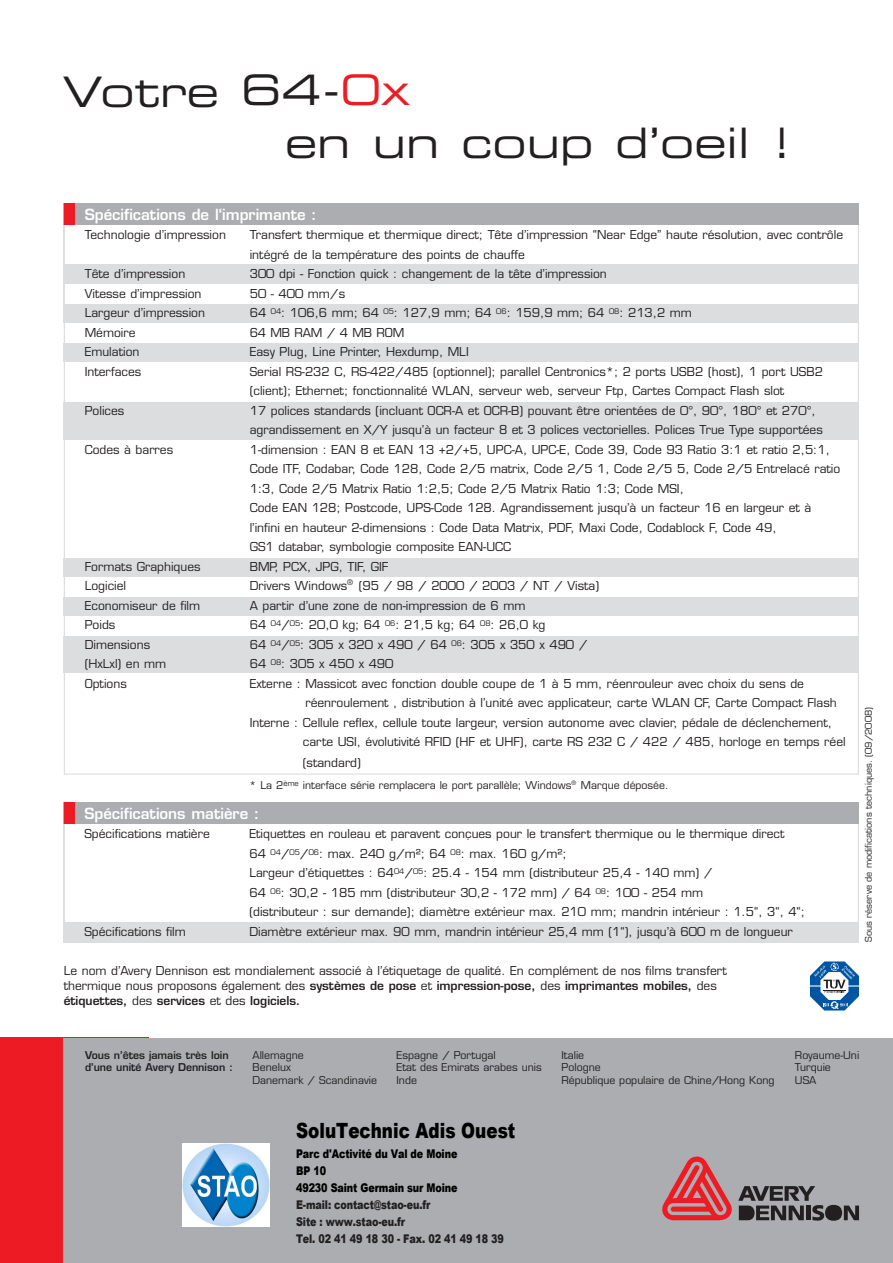
<style>
.page{position:relative;width:893px;height:1263px;background:#fff}
.page>*{position:absolute;margin:0;border:0;box-sizing:border-box;transform-origin:0 0}
.t1{font:42px/51px "Eurostile Extended Two";color:#231f20}
.t2{font:900 21px "Arial";color:#000;scale:.8 1}
.t3{font:600 15px "Eurostile";color:#fff}
.t4{font:12px/19.5px "Eurostile";color:#231f20}
.t5{font:900 12px/17px "Arial";letter-spacing:-.01em;color:#231f20;scale:.8 1}
.t6{font:900 12px/17px "Arial";letter-spacing:-.01em;color:#000;scale:.8 1}
.t7{font:10.5px/12.6px "Eurostile";color:#231f20}
.t8{font:600 10.5px/12.6px "Eurostile";color:#231f20}
.t9{font:9px "Eurostile";color:#231f20}
.t10{font:7.5px "Eurostile";color:#231f20}
.s1{color:#ed1c24}
.s2{font-weight:600}
</style>
<div class="page">
<svg style="left:64px;top:225px;width:795px;height:550px"></svg>
<div style="left:64px;top:203px;width:795px;height:22px;background:#abadb0"></div>
<div style="left:64px;top:203px;width:10px;height:22px;background:#ed1c24"></div>
<svg style="left:64px;top:824px;width:795px;height:119px"></svg>
<div style="left:64px;top:802px;width:795px;height:22px;background:#abadb0"></div>
<div style="left:64px;top:802px;width:10px;height:22px;background:#ed1c24"></div>
<svg style="left:810px;top:961px;width:49px;height:49px"></svg>
<div style="left:0;top:1037px;width:149px;height:226px;background:#ed1c24"></div>
<div style="left:64px;top:1039px;width:829px;height:224px;background:#abadb0"></div>
<svg style="left:738px;top:1186px;width:121px;height:35px"></svg>
<svg style="left:662px;top:1157px;width:70px;height:63px"></svg>
<img style="left:183px;top:1143px;width:87px;height:84px">
<h1 class="t1" style="left:285px;top:70px;width:508px;text-indent:-223px">Votre 64-<span class="s1">0x<br></span>en un coup d’oeil !</h1>
<p class="t3" style="left:85px;top:209px;width:234px">Spécifications de l‘imprimante :</p>
<p class="t4" style="left:85px;top:226px;width:143px">Technologie d’impression</p>
<p class="t4" style="left:250px;top:226px;width:595px">Transfert thermique et thermique direct; Tête d’impression “Near Edge” haute résolution, avec contrôle intégré de la température des points de chauffe</p>
<p class="t4" style="left:85px;top:265px;width:102px">Tête d’impression</p>
<p class="t4" style="left:250px;top:265px;width:359px">300 dpi - Fonction quick : changement de la tête d’impression</p>
<p class="t4" style="left:85px;top:285px;width:118px">Vitesse d’impression</p>
<p class="t4" style="left:250px;top:285px;width:97px">50 - 400 mm/s</p>
<p class="t4" style="left:85px;top:304px;width:122px">Largeur d’impression</p>
<p class="t4" style="left:250px;top:304px;width:444px">64 <sup>04</sup>: 106,6 mm; 64 <sup>05</sup>: 127,9 mm; 64 <sup>06</sup>: 159,9 mm; 64 <sup>08</sup>: 213,2 mm</p>
<p class="t4" style="left:85px;top:324px;width:52px">Mémoire</p>
<p class="t4" style="left:250px;top:324px;width:156px">64 MB RAM / 4 MB ROM</p>
<p class="t4" style="left:85px;top:343px;width:56px">Emulation</p>
<p class="t4" style="left:250px;top:343px;width:220px">Easy Plug, Line Printer, Hexdump, MLI</p>
<p class="t4" style="left:85px;top:363px;width:58px">Interfaces</p>
<p class="t4" style="left:250px;top:363px;width:575px">Serial RS-232 C, RS-422/485 (optionnel); parallel Centronics*; 2 ports USB2 (host), 1 port USB2 (client); Ethernet; fonctionnalité WLAN, serveur web, serveur Ftp, Cartes Compact Flash slot</p>
<p class="t4" style="left:85px;top:402px;width:41px">Polices</p>
<p class="t4" style="left:250px;top:402px;width:575px">17 polices standards (incluant OCR-A et OCR-B) pouvant être orientées de 0°, 90°, 180° et 270°, agrandissement en X/Y jusqu’à un facteur 8 et 3 polices vectorielles. Polices True Type supportées</p>
<p class="t4" style="left:85px;top:441px;width:90px">Codes à barres</p>
<p class="t4" style="left:250px;top:441px;width:592px">1-dimension : EAN 8 et EAN 13 +2/+5, UPC-A, UPC-E, Code 39, Code 93 Ratio 3:1 et ratio 2,5:1, Code ITF, Codabar, Code 128, Code 2/5 matrix, Code 2/5 1, Code 2/5 5, Code 2/5 Entrelacé ratio 1:3, Code 2/5 Matrix Ratio 1:2,5; Code 2/5 Matrix Ratio 1:3; Code MSI,<br>Code EAN 128; Postcode, UPS-Code 128. Agrandissement jusqu’à un facteur 16 en largeur et à l’infini en hauteur 2-dimensions : Code Data Matrix, PDF, Maxi Code, Codablock F, Code 49,<br>GS1 databar, symbologie composite EAN-UCC</p>
<p class="t4" style="left:85px;top:558px;width:117px">Formats Graphiques</p>
<p class="t4" style="left:250px;top:558px;width:140px">BMP, PCX, JPG, TIF, GIF</p>
<p class="t4" style="left:85px;top:577px;width:43px">Logiciel</p>
<p class="t4" style="left:250px;top:577px;width:99px">Drivers Windows</p>
<p class="t10" style="left:347px;top:579px;width:7px">®</p>
<p class="t4" style="left:359px;top:577px;width:242px">(95 / 98 / 2000 / 2003 / NT / Vista)</p>
<p class="t4" style="left:85px;top:597px;width:117px">Economiseur de film</p>
<p class="t4" style="left:250px;top:597px;width:277px">A partir d’une zone de non-impression de 6 mm</p>
<p class="t4" style="left:85px;top:616px;width:32px">Poids</p>
<p class="t4" style="left:250px;top:616px;width:297px">64 <sup>04</sup>/<sup>05</sup>: 20,0 kg; 64 <sup>06</sup>: 21,5 kg; 64 <sup>08</sup>: 26,0 kg</p>
<p class="t4" style="left:85px;top:636px;width:67px">Dimensions</p>
<p class="t4" style="left:250px;top:636px;width:339px">64 <sup>04</sup>/<sup>05</sup>: 305 x 320 x 490 / 64 <sup>06</sup>: 305 x 350 x 490 /</p>
<p class="t4" style="left:85px;top:655px;width:83px">(HxLxl) en mm</p>
<p class="t4" style="left:250px;top:655px;width:145px">64 <sup>08</sup>: 305 x 450 x 490</p>
<p class="t4" style="left:85px;top:675px;width:44px">Options</p>
<p class="t4" style="left:250px;top:675px;width:556px">Externe : Massicot avec fonction double coupe de 1 à 5 mm, réenrouleur avec choix du sens de</p>
<p class="t4" style="left:305px;top:694px;width:533px">réenroulement , distribution à l’unité avec applicateur, carte WLAN CF, Carte Compact Flash</p>
<p class="t4" style="left:250px;top:714px;width:584px">Interne : Cellule reflex, cellule toute largeur, version autonome avec clavier, pédale de déclenchement,</p>
<p class="t4" style="left:303px;top:733px;width:544px">carte USI, évolutivité RFID (HF et UHF), carte RS 232 C / 422 / 485, horloge en temps réel</p>
<p class="t4" style="left:303px;top:754px;width:60px">(standard)</p>
<p class="t3" style="left:84px;top:808px;width:177px">Spécifications matière :</p>
<p class="t4" style="left:84px;top:825px;width:127px">Spécifications matière</p>
<p class="t4" style="left:249px;top:825px;width:557px">Etiquettes en rouleau et paravent conçues pour le transfert thermique ou le thermique direct<br>64 <sup>04</sup>/<sup>05</sup>/<sup>06</sup>: max. 240 g/m²; 64 <sup>08</sup>: max. 160 g/m²;<br>Largeur d’étiquettes : 64<sup>04</sup>/<sup>05</sup>: 25.4 - 154 mm (distributeur 25,4 - 140 mm) /<br>64 <sup>06</sup>: 30,2 - 185 mm (distributeur 30,2 - 172 mm) / 64 <sup>08</sup>: 100 - 254 mm<br>(distributeur : sur demande); diamètre extérieur max. 210 mm; mandrin intérieur : 1.5“, 3“, 4“;</p>
<p class="t4" style="left:84px;top:923px;width:103px">Spécifications film</p>
<p class="t4" style="left:249px;top:923px;width:545px">Diamètre extérieur max. 90 mm, mandrin intérieur 25,4 mm (1“), jusqu’à 600 m de longueur</p>
<p class="t7" style="left:249px;top:780px;width:421px">* La 2<sup>ème</sup> interface série remplacera le port parallèle; Windows<sup>®</sup> Marque déposée.</p>
<p class="t4" style="left:64px;top:965px;width:665px;line-height:15px">Le nom d’Avery Dennison est mondialement associé à l’étiquetage de qualité. En complément de nos films transfert thermique nous proposons également des <span class="s2">systèmes de pose</span> et <span class="s2">impression-pose,</span> des <span class="s2">imprimantes mobiles,</span> des <span class="s2">étiquettes,</span> des <span class="s2">services</span> et des <span class="s2">logiciels.</span></p>
<p class="t9" style="left:865px;top:942px;width:236px;rotate:-90deg">Sous réserve de modifications techniques. (09/2008)</p>
<p class="t8" style="left:85px;top:1050px;width:149px">Vous n’êtes jamais très loin d’une unité Avery Dennison :</p>
<p class="t7" style="left:253px;top:1050px;width:126px">Allemagne<br>Benelux<br>Danemark / Scandinavie</p>
<p class="t7" style="left:561px;top:1050px;width:214px">Italie<br>Pologne<br>République populaire de Chine/Hong Kong</p>
<p class="t7" style="left:396px;top:1050px;width:147px">Espagne / Portugal<br>Etat des Emirats arabes unis<br>Inde</p>
<p class="t7" style="left:795px;top:1050px;width:66px">Royaume-Uni<br>Turquie<br>USA</p>
<h2 class="t2" style="left:296px;top:1123px;width:276px">SoluTechnic Adis Ouest</h2>
<p class="t6" style="left:296px;top:1147px;width:203px">Parc d'ActivitÄ du Val de Moine<br>BP 10<br>49230 Saint Germain sur Moine</p>
<p class="t5" style="left:296px;top:1197px;width:261px">E-mail: contact@stao-eu.fr<br>Site : www.stao-eu.fr<br>Tel. 02 41 49 18 30 - Fax. 02 41 49 18 39</p>
</div>
